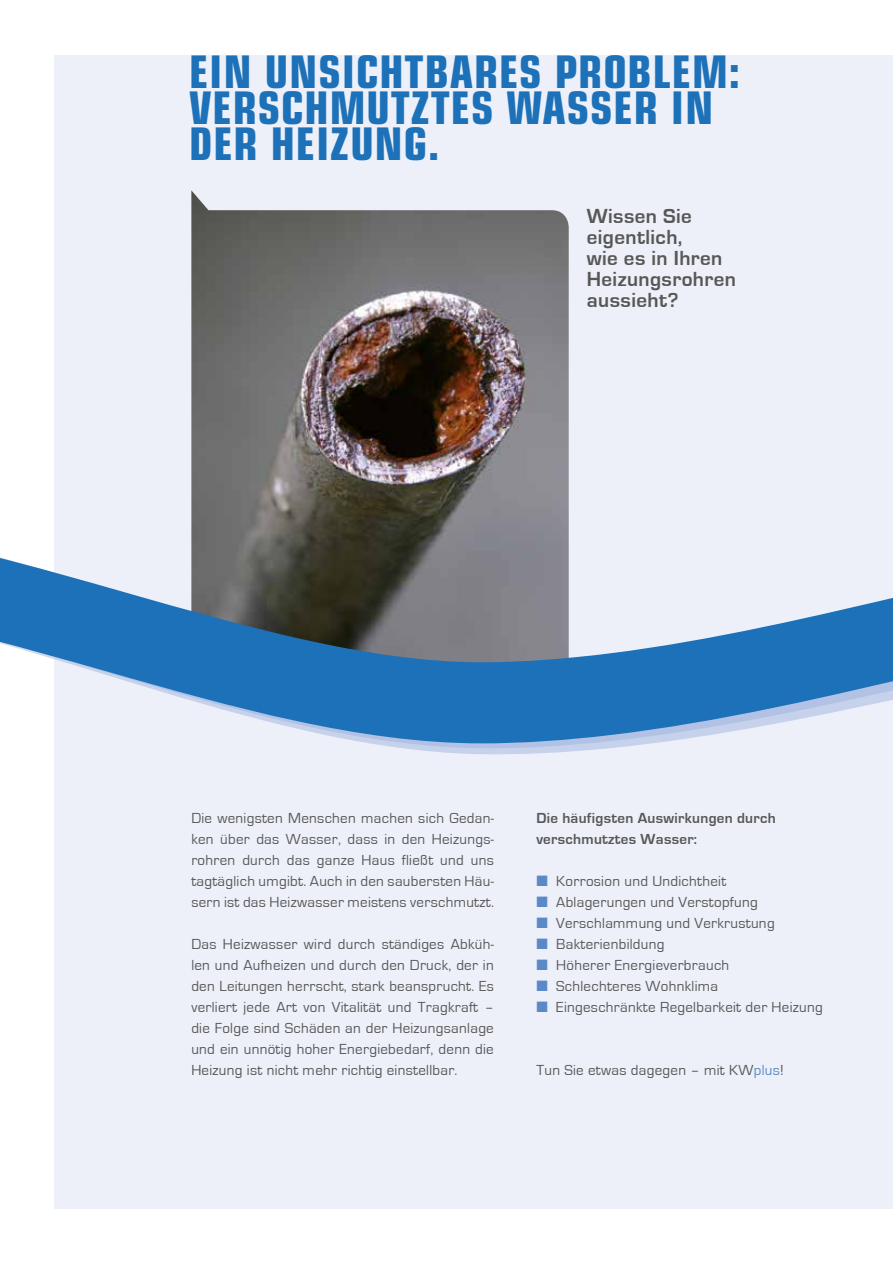
<style>
.page{position:relative;width:893px;height:1263px;background:#fff}
.page>*{position:absolute;margin:0;border:0;box-sizing:border-box;transform-origin:0 0}
.t1{font:700 condensed 45px/36px "Eurostile";letter-spacing:.02em;color:#1d71b8}
.t2{font:700 21px/21px "Eurostile";letter-spacing:.02em;color:#575756}
.t3{font:15px/21px "Eurostile";letter-spacing:.02em;color:#575756;text-align:justify}
.t4{font:700 15px/21px "Eurostile";letter-spacing:.02em;color:#575756}
.s1{color:#5b89c7}
</style>
<div class="page">
<div style="left:55px;top:55px;width:838px;height:1153px;background:#edf0f9"></div>
<img style="left:191px;top:190px;width:378px;height:325px">
<svg style="left:54px;top:743px;width:599px;height:12px"></svg>
<svg style="left:0;top:515px;width:893px;height:228px"></svg>
<h1 class="t1" style="left:189px;top:53px;width:552px">EIN UNSICHTBARES PROBLEM:<br>VERSCHMUTZTES WASSER IN<br>DER HEIZUNG.</h1>
<h2 class="t2" style="left:587px;top:206px;width:151px">Wissen Sie eigentlich,<br>wie es in Ihren<br>Heizungsrohren aussieht?</h2>
<p class="t3" style="left:191px;top:808px;width:304px">Die wenigsten Menschen machen sich Gedan&shy;ken über das Wasser, dass in den Heizungs&shy;rohren durch das ganze Haus fließt und uns tagtäglich umgibt. Auch in den saubersten Häu&shy;sern ist das Heizwasser meistens verschmutzt.</p>
<p class="t3" style="left:191px;top:934px;width:304px">Das Heizwasser wird durch ständiges Abküh&shy;len und Aufheizen und durch den Druck, der in den Leitungen herrscht, stark beansprucht. Es verliert jede Art von Vitalität und Tragkraft – die Folge sind Schäden an der Heizungsanlage und ein unnötig hoher Energiebedarf, denn die Heizung ist nicht mehr richtig einstellbar.</p>
<p class="t4" style="left:536px;top:808px;width:241px">Die häufigsten Auswirkungen durch verschmutztes Wasser:</p>
<p class="t3" style="left:536px;top:871px;width:191px"><span class="s1">■</span> Korrosion und Undichtheit</p>
<p class="t3" style="left:536px;top:892px;width:223px"><span class="s1">■</span> Ablagerungen und Verstopfung</p>
<p class="t3" style="left:536px;top:913px;width:240px"><span class="s1">■</span> Verschlammung und Verkrustung</p>
<p class="t3" style="left:536px;top:934px;width:130px"><span class="s1">■</span> Bakterienbildung</p>
<p class="t3" style="left:536px;top:955px;width:194px"><span class="s1">■</span> Höherer Energieverbrauch</p>
<p class="t3" style="left:536px;top:976px;width:183px"><span class="s1">■</span> Schlechteres Wohnklima</p>
<p class="t3" style="left:536px;top:997px;width:288px"><span class="s1">■</span> Eingeschränkte Regelbarkeit der Heizung</p>
<p class="t3" style="left:536px;top:1060px;width:249px">Tun Sie etwas dagegen – mit KW<span class="s1">plus</span>!</p>
</div>
